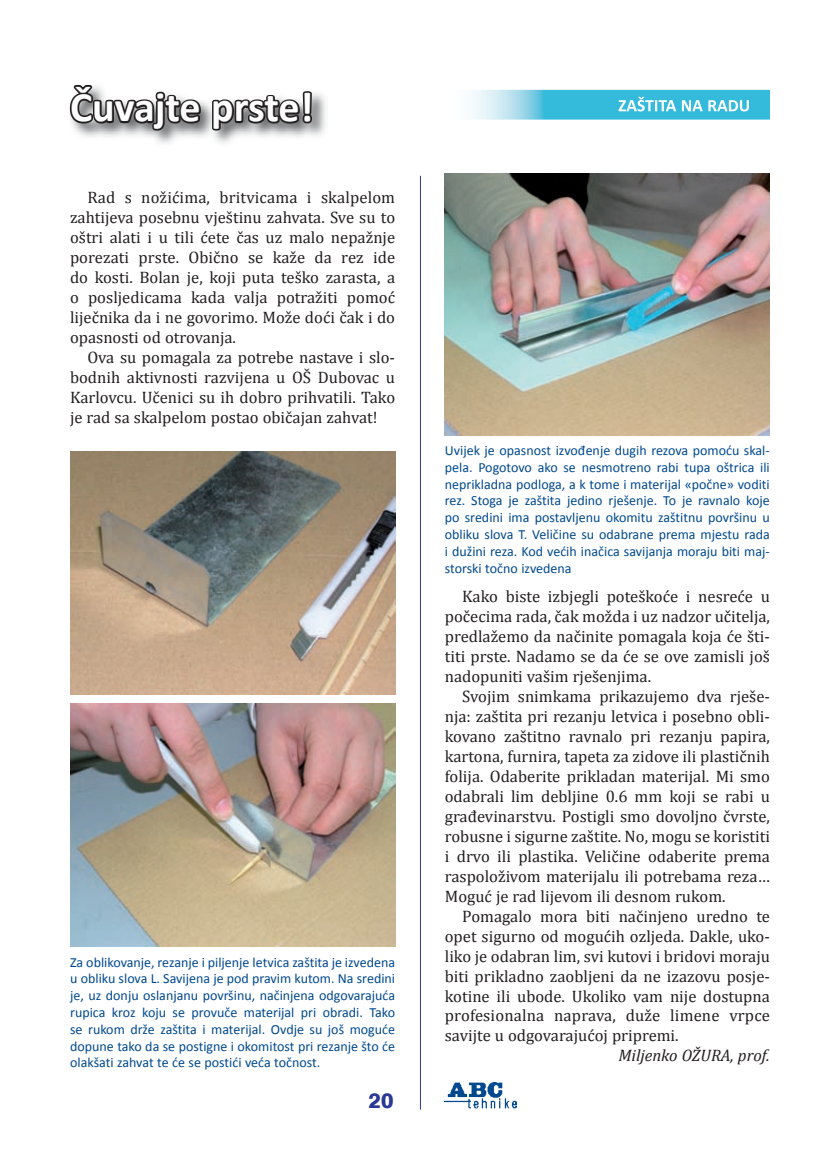
<style>
.page{position:relative;width:819px;height:1166px;background:#fff}
.page>*{position:absolute;margin:0;border:0;box-sizing:border-box;transform-origin:0 0}
.t1{font:700 42px "Calibri";letter-spacing:-.005em;color:#fff}
.t2{font:800 21px "Swiss 721 BT";color:#293795}
.t3{font:16.62px/19.9px "Cambria";color:#231f20;text-align:justify}
.t4{font:italic 16.62px "Cambria";color:#231f20}
.t5{font:14px/16.8px "Calibri";color:#01498e;text-align:justify}
</style>
<div class="page">
<hr style="left:420px;top:176px;width:1px;height:933px;background:#293795">
<img style="left:444px;top:1082px;width:72px;height:26px">
<img style="left:315px;top:93px;width:11px;height:43px">
<svg style="left:69px;top:84px;width:246px;height:60px"></svg>
<img style="left:472px;top:90px;width:297px;height:30px">
<img style="left:618px;top:97px;width:130px;height:14px">
<img style="left:70px;top:703px;width:325px;height:243px">
<img style="left:444px;top:173px;width:325px;height:262px">
<img style="left:70px;top:452px;width:325px;height:243px">
<h1 class="t1" style="left:70px;top:81px;width:245px">Čuvajte prste!</h1>
<p class="t3" style="left:70px;top:187px;width:326px;text-indent:17px">Rad s nožićima, britvicama i skalpelom zahtijeva posebnu vještinu zahvata. Sve su to oštri alati i u tili ćete čas uz malo nepažnje porezati prste. Obično se kaže da rez ide do kosti. Bolan je, koji puta teško zarasta, a o posljedicama kada valja potražiti pomoć liječnika da i ne govorimo. Može doći čak i do opasnosti od otrovanja.</p>
<p class="t3" style="left:70px;top:347px;width:326px;text-indent:17px">Ova su pomagala za potrebe nastave i slo&shy;bodnih aktivnosti razvijena u OŠ Dubovac u Karlovcu. Učenici su ih dobro prihvatili. Tako je rad sa skalpelom postao običajan zahvat!</p>
<p class="t5" style="left:70px;top:953px;width:326px">Za oblikovanje, rezanje i piljenje letvica zaštita je izvedena u obliku slova L. Savijena je pod pravim kutom. Na sredini je, uz donju oslanjanu površinu, načinjena odgovarajuća rupica kroz koju se provuče materijal pri obradi. Tako se rukom drže zaštita i materijal. Ovdje su još moguće dopune tako da se postigne i okomitost pri rezanje što će olakšati zahvat te će se postići veća točnost.</p>
<p class="t2" style="left:368px;top:1087px;width:26px">20</p>
<p class="t5" style="left:444px;top:441px;width:326px">Uvijek je opasnost izvođenje dugih rezova pomoću skal&shy;pela. Pogotovo ako se nesmotreno rabi tupa oštrica ili neprikladna podloga, a k tome i materijal «počne» voditi rez. Stoga je zaštita jedino rješenje. To je ravnalo koje po sredini ima postavljenu okomitu zaštitnu površinu u obliku slova T. Veličine su odabrane prema mjestu rada i dužini reza. Kod većih inačica savijanja moraju biti maj&shy;storski točno izvedena</p>
<p class="t3" style="left:444px;top:586px;width:326px;text-indent:17px">Kako biste izbjegli poteškoće i nesreće u počecima rada, čak možda i uz nadzor učitelja, predlažemo da načinite pomagala koja će šti&shy;titi prste. Nadamo se da će se ove zamisli još nadopuniti vašim rješenjima.</p>
<p class="t3" style="left:444px;top:686px;width:326px;text-indent:17px">Svojim snimkama prikazujemo dva rješe&shy;nja: zaštita pri rezanju letvica i posebno obli&shy;kovano zaštitno ravnalo pri rezanju papira, kartona, furnira, tapeta za zidove ili plastičnih folija. Odaberite prikladan materijal. Mi smo odabrali lim debljine 0.6 mm koji se rabi u građevinarstvu. Postigli smo dovoljno čvrste, robusne i sigurne zaštite. No, mogu se koristiti i drvo ili plastika. Veličine odaberite prema raspoloživom materijalu ili potrebama reza… Moguć je rad lijevom ili desnom rukom.</p>
<p class="t3" style="left:444px;top:906px;width:326px;text-indent:17px">Pomagalo mora biti načinjeno uredno te opet sigurno od mogućih ozljeda. Dakle, uko&shy;liko je odabran lim, svi kutovi i bridovi moraju biti prikladno zaobljeni da ne izazovu posje&shy;kotine ili ubode. Ukoliko vam nije dostupna profesionalna naprava, duže limene vrpce savijte u odgovarajućoj pripremi.</p>
<p class="t4" style="left:618px;top:1045px;width:153px">Miljenko OŽURA, prof.</p>
</div>
